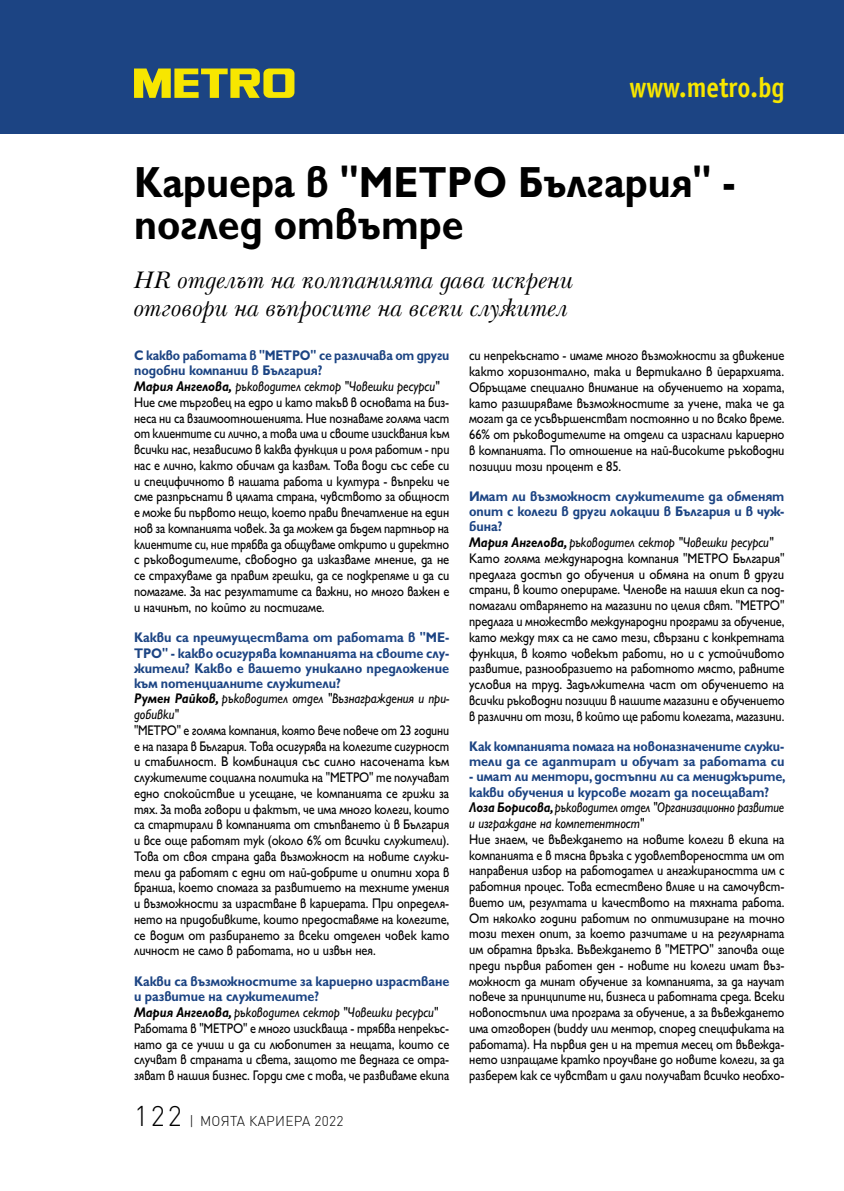
<style>
.page{position:relative;width:844px;height:1191px;background:#fff}
.page>*{position:absolute;margin:0;border:0;box-sizing:border-box;transform-origin:0 0}
.t1{font:700 43.75px/42px "SP Gilt";color:#000;scale:.9 1}
.t2{font:700 28px "Officina Sans C";color:#f7e600;scale:.9 1}
.t3{font:italic 24.5px/28px "SP Basquerville";letter-spacing:-.005em;color:#000}
.t4{font:14px/15.8px "SP Gilt";letter-spacing:-.005em;color:#000;scale:.89 1}
.t5{font:14px/15.8px "SP Gilt";letter-spacing:-.005em;color:#000;text-align:justify;scale:.9 1}
.t6{font:14px/15.8px "SP Gilt";letter-spacing:-.005em;color:#000;text-align:justify;scale:.87 1}
.t7{font:14px/15.6px "SP Gilt";letter-spacing:-.005em;color:#000;scale:.91 1}
.t8{font:14px/15.6px "SP Gilt";letter-spacing:-.005em;color:#000;scale:.88 1}
.t9{font:700 14px/15.4px "SP Gilt";letter-spacing:-.005em;color:#1c4483;scale:.91 1}
.t10{font:700 14px/15.6px "SP Gilt";letter-spacing:-.005em;color:#1c4483;scale:.9 1}
.t11{font:700 14px/15px "SP Gilt";letter-spacing:-.005em;color:#1c4483;scale:.89 1}
.t12{font:300 14px "DIN Cyr";letter-spacing:.02em;color:#000}
.s1{font-weight:700;color:#1c4483}
.s2{font-weight:700;font-style:italic}
.s3{font-style:italic}
.s4{font-style:italic;color:#000}
.s5{font-weight:400;font-style:italic;color:#000}
.s6{font-size:28px}
</style>
<div class="page">
<div style="left:0;top:0;width:843px;height:134px;background:#1c4483"></div>
<svg style="left:134px;top:68px;width:160px;height:30px"></svg>
<h2 class="t2" style="left:629px;top:72px;width:174px">www.metro.bg</h2>
<h1 class="t1" style="left:134px;top:162px;width:669px">Кариера в "МЕТРО България" - поглед отвътре</h1>
<h3 class="t3" style="left:134px;top:266px;width:441px">HR отделът на компанията дава искрени отговори на въпросите на всеки служител</h3>
<p class="t4" style="left:134px;top:347px;width:356px"><span class="s1">С какво работата в "МЕТРО" се различава от други подобни компании в България?<br></span><span class="s2">Мария Ангелова,</span> <span class="s3">ръководител сектор "Човешки ресурси" </span>Ние сме търговец на едро и като такъв в основата на биз&shy;неса ни са взаимоотношенията. Ние познаваме голяма част от клиентите си лично, а това има и своите изисквания към всички нас, независимо в каква функция и роля работим - при нас е лично, както обичам да казвам. Това води със себе си и специфичното в нашата работа и култура - въпреки че сме разпръснати в цялата страна, чувството за общност е може би първото нещо, което прави впечатление на един нов за компанията човек. За да можем да бъдем партньор на клиентите си, ние трябва да общуваме открито и директно с ръководителите, свободно да изказваме мнение, да не се страхуваме да правим грешки, да се подкрепяме и да си помагаме. За нас резултатите са важни, но много важен е и начинът, по който ги постигаме.</p>
<p class="t9" style="left:134px;top:630px;width:348px">Какви са преимуществата от работата в "МЕ-ТРО" - какво осигурява компанията на своите слу&shy;жители? Какво е вашето уникално предложение към потенциалните служители?<br><span class="s4">Румен Райков,</span> <span class="s5">ръководител отдел "Възнаграждения и при&shy;добивки"</span></p>
<p class="t6" style="left:134px;top:722px;width:364px">"МЕТРО" е голяма компания, която вече повече от 23 години е на пазара в България. Това осигурява на колегите сигурност и стабилност. В комбинация със силно насочената към служителите социална политика на "МЕТРО" те получават едно спокойствие и усещане, че компанията се грижи за тях. За това говори и фактът, че има много колеги, които са стартирали в компанията от стъпването Ӝ в България и все още работят тук (около 6% от всички служители).<br>Това от своя страна дава възможност на новите служи&shy;тели да работят с едни от най-добрите и опитни хора в бранша, което спомага за развитието на техните умения и възможности за израстване в кариерата. При определя&shy;нето на придобивките, които предоставяме на колегите, се водим от разбирането за всеки отделен човек като личност не само в работата, но и извън нея.</p>
<p class="t8" style="left:134px;top:973px;width:360px"><span class="s1">Какви са възможностите за кариерно израстване и развитие на служителите?<br></span><span class="s2">Мария Ангелова,</span> <span class="s3">ръководител сектор "Човешки ресурси" </span>Работата в "МЕТРО" е много изискваща - трябва непрекъс&shy;нато да се учиш и да си любопитен за нещата, които се случват в страната и света, защото те веднага се отра&shy;зяват в нашия бизнес. Горди сме с това, че развиваме екипа</p>
<p class="t12" style="left:134px;top:1111px;width:211px"><span class="s6">122</span> | МОЯТА КАРИЕРА 2022</p>
<p class="t4" style="left:469px;top:347px;width:356px;text-align:justify">си непрекъснато - имаме много възможности за движение както хоризонтално, така и вертикално в йерархията.<br>Обръщаме специално внимание на обучението на хората, като разширяваме възможностите за учене, така че да могат да се усъвършенстват постоянно и по всяко време.<br>66% от ръководителите на отдели са израснали кариерно в компанията. По отношение на най-високите ръководни позиции този процент е 85.</p>
<p class="t7" style="left:469px;top:489px;width:348px"><span class="s1">Имат ли възможност служителите да обменят опит с колеги в други локации в България и в чуж&shy;бина?<br></span><span class="s2">Мария Ангелова,</span> <span class="s3">ръководител сектор "Човешки ресурси" </span>Като голяма международна компания "МЕТРО България" предлага достъп до обучения и обмяна на опит в други страни, в които оперираме. Членове на нашия екип са под&shy;помагали отварянето на магазини по целия свят. "МЕТРО" предлага и множество международни програми за обучение, като между тях са не само тези, свързани с конкретната функция, в която човекът работи, но и с устойчивото развитие, разнообразието на работното място, равните условия на труд. Задължителна част от обучението на всички ръководни позиции в нашите магазини е обучението в различни от този, в който ще работи колегата, магазини.</p>
<p class="t11" style="left:469px;top:739px;width:355px">Как компанията помага на новоназначените служи&shy;тели да се адаптират и обучат за работата си</p>
<p class="t10" style="left:469px;top:769px;width:353px">- имат ли ментори, достъпни ли са мениджърите, какви обучения и курсове могат да посещават?<br><span class="s4">Лоза Борисова,</span> <span class="s5">ръководител отдел "Организационно развитие и изграждане на компетентност"</span></p>
<p class="t5" style="left:469px;top:831px;width:352px">Ние знаем, че въвеждането на новите колеги в екипа на компанията е в тясна връзка с удовлетвореността им от направения избор на работодател и ангажираността им с работния процес. Това естествено влияе и на самочувст&shy;вието им, резултата и качеството на тяхната работа.<br>От няколко години работим по оптимизиране на точно този техен опит, за което разчитаме и на регулярната им обратна връзка. Въвеждането в "МЕТРО" започва още преди първия работен ден - новите ни колеги имат въз&shy;можност да минат обучение за компанията, за да научат повече за принципите ни, бизнеса и работната среда. Всеки новопостъпил има програма за обучение, а за въвеждането има отговорен (buddy или ментор, според спецификата на работата). На първия ден и на третия месец от въвежда&shy;нето изпращаме кратко проучване до новите колеги, за да разберем как се чувстват и дали получават всичко необхо-</p>
</div>
